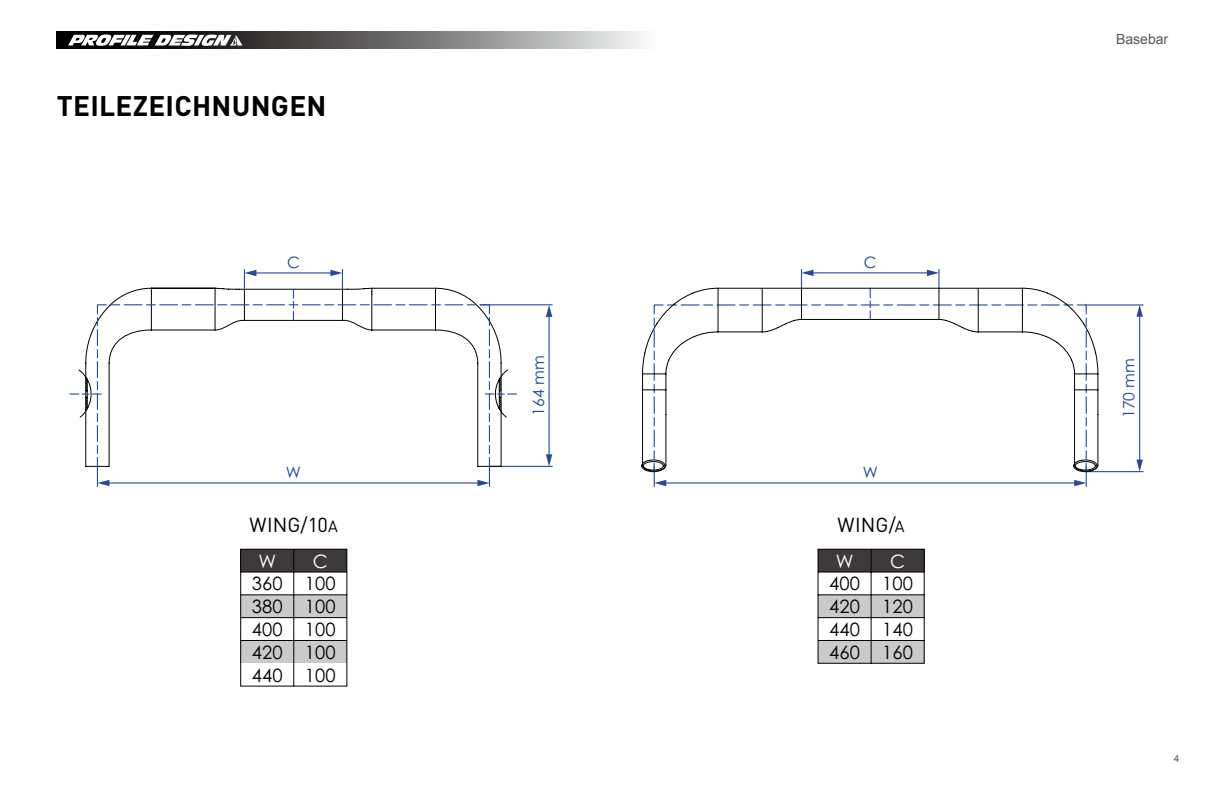
<style>
.page{position:relative;width:1225px;height:794px;background:#fff}
.page>*{position:absolute;margin:0;border:0;box-sizing:border-box;transform-origin:0 0}
.t1{font:700 28px "DIN Pro";letter-spacing:.01em;color:#000}
.t2{font:20px "DIN Pro";letter-spacing:.005em;color:#000}
.t3{font:18.4px/22.8px "Century Gothic";color:#000;text-align:justify}
.t4{font:18.4px "Century Gothic";color:#fff}
.t5{font:15.8px "Century Gothic";color:#1b499e}
.t6{font:14px "Arial";color:#595757}
.t7{font:10px "Arial";color:#595757}
.s1{font-size:16px}
</style>
<div class="page">
<svg style="left:57px;top:32px;width:584px;height:17px;background:#767575"></svg>
<svg style="left:68px;top:34px;width:174px;height:12px"></svg>
<svg style="left:240px;top:549px;width:107px;height:137px"></svg>
<svg style="left:817px;top:549px;width:107px;height:114px"></svg>
<hr style="left:480px;top:304px;width:72px;height:1px;background:#25499d">
<hr style="left:490px;top:466px;width:62px;height:1px;background:#25499d">
<hr style="left:548px;top:315px;width:1px;height:141px;background:#25499d">
<svg style="left:546px;top:454px;width:6px;height:12px"></svg>
<svg style="left:546px;top:305px;width:6px;height:12px"></svg>
<svg style="left:70px;top:269px;width:446px;height:217px"></svg>
<hr style="left:1085px;top:304px;width:58px;height:1px;background:#25499d">
<hr style="left:1087px;top:471px;width:56px;height:1px;background:#25499d">
<hr style="left:1139px;top:314px;width:1px;height:148px;background:#25499d">
<svg style="left:1136px;top:459px;width:6px;height:12px"></svg>
<svg style="left:1136px;top:305px;width:6px;height:12px"></svg>
<svg style="left:651px;top:269px;width:447px;height:217px"></svg>
<svg style="left:641px;top:287px;width:457px;height:185px"></svg>
<h1 class="t1" style="left:57px;top:82px;width:271px">TEILEZEICHNUNGEN</h1>
<p class="t5" style="left:287px;top:251px;width:14px">C</p>
<p class="t5" style="left:527px;top:415px;width:61px;rotate:-90deg">164 mm</p>
<p class="t5" style="left:864px;top:251px;width:14px">C</p>
<p class="t5" style="left:286px;top:461px;width:17px">W</p>
<p class="t5" style="left:862px;top:461px;width:17px">W</p>
<p class="t2" style="left:249px;top:509px;width:90px">WING/10<span class="s1">A</span></p>
<p class="t2" style="left:837px;top:509px;width:69px">WING/<span class="s1">A</span></p>
<p class="t4" style="left:313px;top:548px;width:16px">C</p>
<p class="t3" style="left:305px;top:572px;width:32px">100<br>100<br>100<br>100<br>100</p>
<p class="t4" style="left:890px;top:548px;width:16px">C</p>
<p class="t3" style="left:882px;top:572px;width:32px">100<br>120<br>140<br>160</p>
<p class="t4" style="left:258px;top:548px;width:19px">W</p>
<p class="t3" style="left:252px;top:572px;width:32px">360<br>380<br>400<br>420<br>440</p>
<p class="t4" style="left:835px;top:548px;width:19px">W</p>
<p class="t3" style="left:829px;top:572px;width:32px">400<br>420<br>440<br>460</p>
<p class="t6" style="left:1116px;top:30px;width:54px">Basebar</p>
<p class="t5" style="left:1117px;top:418px;width:61px;rotate:-90deg">170 mm</p>
<p class="t7" style="left:1174px;top:752px;width:7px">4</p>
</div>
